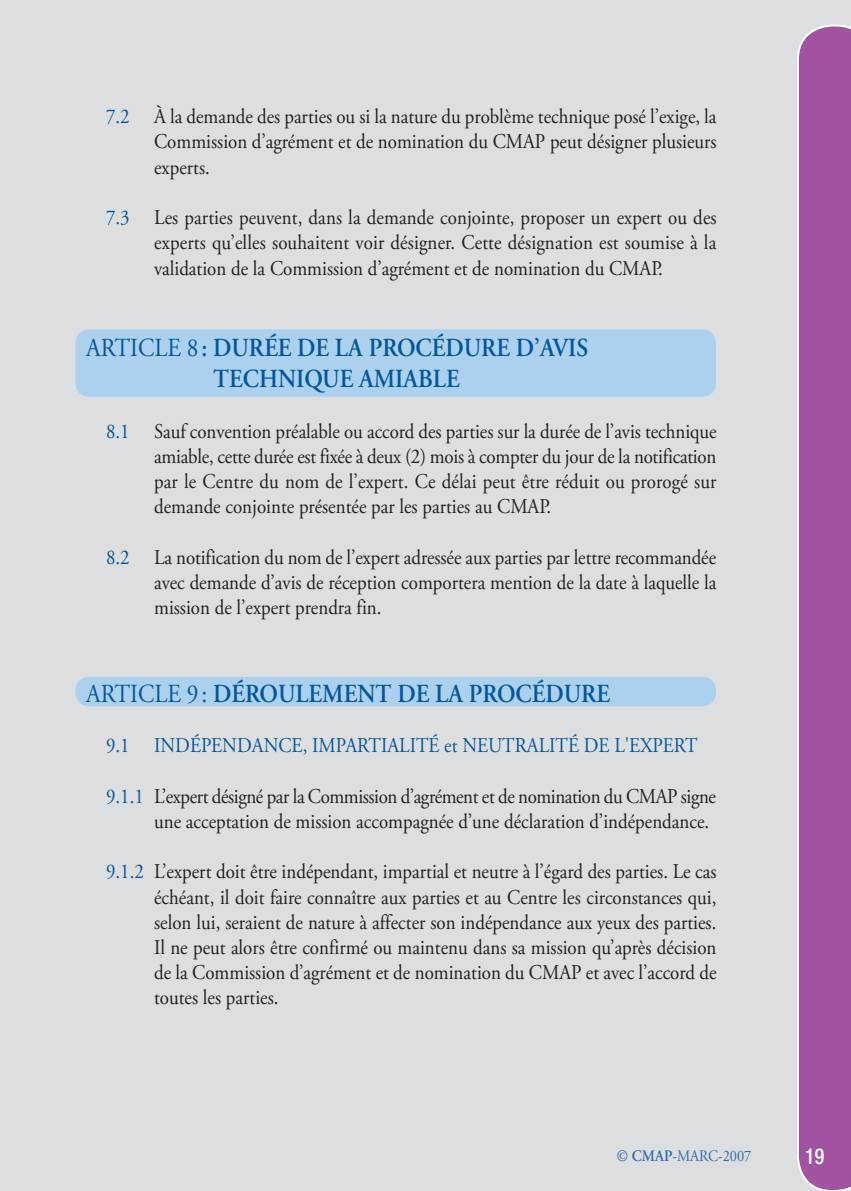
<style>
.page{position:relative;width:851px;height:1191px;background:#fff}
.page>*{position:absolute;margin:0;border:0;box-sizing:border-box;transform-origin:0 0}
.t1{font:600 26px/31.2px "Adobe Garamond Pro";color:#01579f;text-align:center;scale:.9 1}
.t2{font:500 condensed 22px "Helvetica Neue";color:#fff;scale:.9 1}
.t3{font:21px/25.2px "Adobe Garamond Pro";color:#231f20;text-align:justify;scale:.9 1}
.t4{font:21px "Adobe Garamond Pro";color:#01579f;scale:.9 1}
.t5{font:16px "Adobe Garamond Pro";color:#2d6cae;scale:.9 1}
.s1{color:#01579f}
.s2{font-weight:400}
.s3{font-weight:600}
</style>
<div class="page">
<div style="left:0;top:0;width:850px;height:1191px;background:#dddee0"></div>
<div style="left:75px;top:329px;width:640px;height:68px;background:#acd1ee;border-radius:14px"></div>
<div style="left:75px;top:677px;width:640px;height:29px;background:#acd1ee;border-radius:14px"></div>
<div style="left:797px;top:25px;width:53px;height:1166px;background:#a153a1"></div>
<p class="t3" style="left:154px;top:105px;width:626px;text-indent:-48px"><span class="s1">7.2</span> À la demande des parties ou si la nature du problème technique posé l’exige, la Commission d’agrément et de nomination du CMAP peut désigner plusieurs experts.</p>
<p class="t3" style="left:154px;top:206px;width:626px;text-indent:-48px"><span class="s1">7.3</span> Les parties peuvent, dans la demande conjointe, proposer un expert ou des experts qu’elles souhaitent voir désigner. Cette désignation est soumise à la validation de la Commission d’agrément et de nomination du CMAP.</p>
<p class="t1" style="left:86px;top:332px;width:559px"><span class="s2">ARTICLE 8</span>: DURÉE DE LA PROCÉDURE D’AVIS<br>TECHNIQUE AMIABLE</p>
<p class="t3" style="left:154px;top:419px;width:626px;text-indent:-48px"><span class="s1">8.1</span> Sauf convention préalable ou accord des parties sur la durée de l’avis technique amiable, cette durée est fixée à deux (2) mois à compter du jour de la notification par le Centre du nom de l’expert. Ce délai peut être réduit ou prorogé sur demande conjointe présentée par les parties au CMAP.</p>
<p class="t3" style="left:154px;top:545px;width:626px;text-indent:-48px"><span class="s1">8.2</span> La notification du nom de l’expert adressée aux parties par lettre recommandée avec demande d’avis de réception comportera mention de la date à laquelle la mission de l’expert prendra fin.</p>
<p class="t1" style="left:86px;top:678px;width:583px"><span class="s2">ARTICLE 9:</span> DÉROULEMENT DE LA PROCÉDURE</p>
<p class="t4" style="left:106px;top:733px;width:658px">9.1 INDÉPENDANCE, IMPARTIALITÉ et NEUTRALITÉ DE L'EXPERT</p>
<p class="t3" style="left:154px;top:784px;width:625px;text-indent:-48px"><span class="s1">9.1.1</span> L’expert désigné par la Commission d’agrément et de nomination du CMAP signe une acceptation de mission accompagnée d’une déclaration d’indépendance.</p>
<p class="t3" style="left:154px;top:860px;width:626px;text-indent:-48px"><span class="s1">9.1.2</span> L’expert doit être indépendant, impartial et neutre à l’égard des parties. Le cas échéant, il doit faire connaître aux parties et au Centre les circonstances qui, selon lui, seraient de nature à affecter son indépendance aux yeux des parties.<br>Il ne peut alors être confirmé ou maintenu dans sa mission qu’après décision de la Commission d’agrément et de nomination du CMAP et avec l’accord de toutes les parties.</p>
<p class="t5" style="left:616px;top:1146px;width:151px">© <span class="s3">CMAP</span>-MARC-2007</p>
<p class="t2" style="left:805px;top:1142px;width:23px">19</p>
</div>
